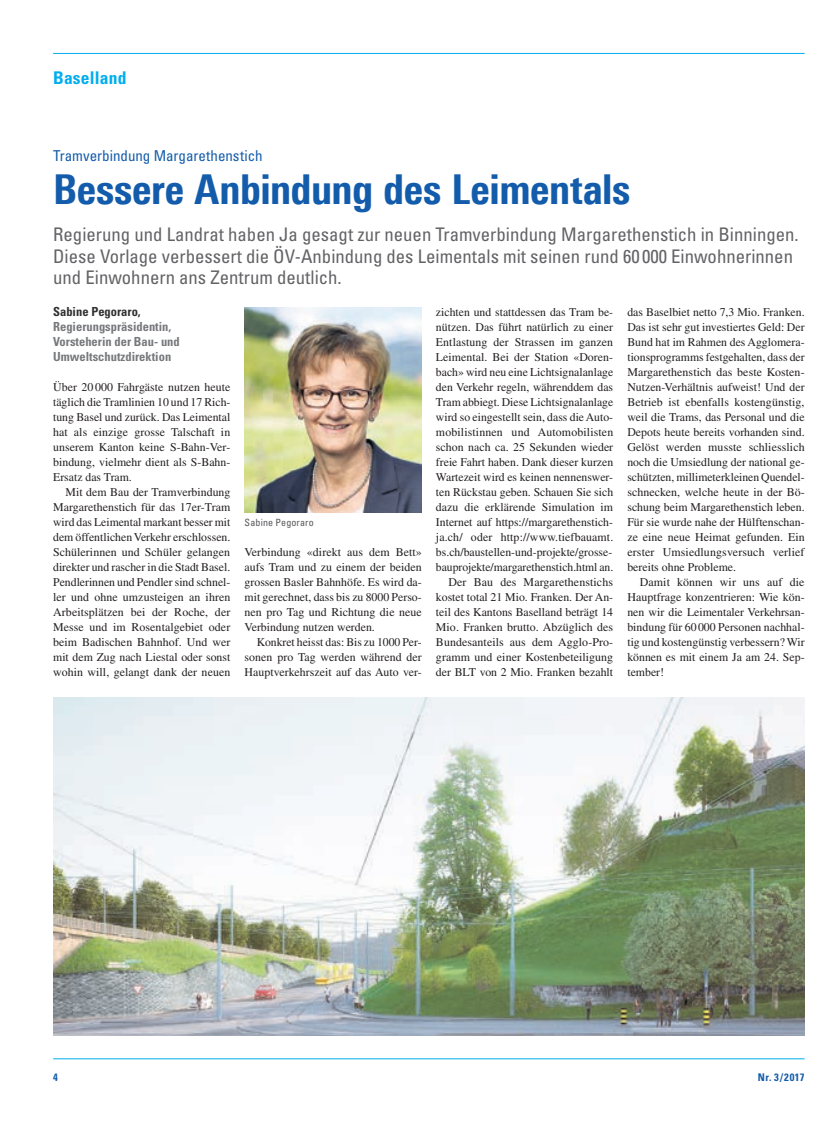
<style>
.page{position:relative;width:833px;height:1134px;background:#fff}
.page>*{position:absolute;margin:0;border:0;box-sizing:border-box;transform-origin:0 0}
.t1{font:800 41.25px "Linotype Univers 720 Cn";letter-spacing:-.01em;color:#135cab}
.t2{font:condensed 18.75px/21.9px "Univers LT Std";color:#636366}
.t3{font:700 condensed 17.5px "Univers LT Std";letter-spacing:.01em;color:#00aeef}
.t4{font:condensed 15px "Univers LT Std";color:#135cab}
.t5{font:700 condensed 12.5px/15px "Univers LT Std";color:#76787b}
.t6{font:700 condensed 12.5px "Univers LT Std";color:#312f30}
.t7{font:11.88px/15px "Times LT Std";color:#231f20;text-align:justify}
.t8{font:700 condensed 10.62px "Univers LT Std";letter-spacing:.05em;color:#135cab}
.t9{font:condensed 10px "Univers LT Std";letter-spacing:.015em;color:#57585a}
</style>
<div class="page">
<hr style="left:53px;top:53px;width:751px;height:1px;background:#00aeef">
<hr style="left:53px;top:1058px;width:751px;height:1px;background:#00aeef">
<img style="left:53px;top:697px;width:751px;height:339px">
<img style="left:244px;top:308px;width:178px;height:204px">
<h3 class="t3" style="left:53px;top:67px;width:75px">Baselland</h3>
<p class="t4" style="left:53px;top:147px;width:211px">Tramverbindung Margarethenstich</p>
<h1 class="t1" style="left:53px;top:164px;width:579px">Bessere Anbindung des Leimentals</h1>
<h2 class="t2" style="left:53px;top:223px;width:747px">Regierung und Landrat haben Ja gesagt zur neuen Tramverbindung Margarethenstich in Binningen.<br>Diese Vorlage verbessert die ÖV-Anbindung des Leimentals mit seinen rund 60 000 Einwohnerinnen und Einwohnern ans Zentrum deutlich.</h2>
<p class="t6" style="left:53px;top:303px;width:89px">Sabine Pegoraro,</p>
<p class="t5" style="left:53px;top:319px;width:128px">Regierungspräsidentin,<br>Vorsteherin der Bau- und<br>Umweltschutzdirektion</p>
<p class="t7" style="left:53px;top:379px;width:179px">Über 20 000 Fahrgäste nutzen heute täglich die Tramlinien 10 und 17 Rich&shy;tung Basel und zurück. Das Leimental hat als einzige grosse Talschaft in unserem Kanton keine S-Bahn-Ver&shy;bindung, vielmehr dient als S-Bahn-Ersatz das Tram.</p>
<p class="t7" style="left:53px;top:484px;width:179px;text-indent:12px">Mit dem Bau der Tramverbindung Margarethenstich für das 17er-Tram wird das Leimental markant besser mit dem öffentlichen Verkehr erschlossen.<br>Schülerinnen und Schüler gelangen direkter und rascher in die Stadt Basel.<br>Pendlerinnen und Pendler sind schnel&shy;ler und ohne umzusteigen an ihren Arbeitsplätzen bei der Roche, der Messe und im Rosentalgebiet oder beim Badischen Bahnhof. Und wer mit dem Zug nach Liestal oder sonst wohin will, gelangt dank der neuen</p>
<p class="t7" style="left:436px;top:304px;width:179px;text-align:right">zichten und stattdessen das Tram be&shy;nützen. Das führt natürlich zu einer Entlastung der Strassen im ganzen Leimental. Bei der Station «Doren&shy;bach» wird neu eine Lichtsignalanlage den Verkehr regeln, währenddem das Tram abbiegt. Diese Lichtsignalanlage wird so eingestellt sein, dass die Auto&shy;mobilistinnen und Automobilisten schon nach ca. 25 Sekunden wieder freie Fahrt haben. Dank dieser kurzen Wartezeit wird es keinen nennenswer&shy;ten Rückstau geben. Schauen Sie sich dazu die erklärende Simulation im Internet auf https://margarethenstich&shy;ja.ch/ oder http://www.tiefbauamt. bs.ch/baustellen-und-projekte/grosse&shy;bauprojekte/margarethenstich.html an.<br>Der Bau des Margarethenstichs kostet total 21 Mio. Franken. Der An&shy;teil des Kantons Baselland beträgt 14<br>Mio. Franken brutto. Abzüglich des Bundesanteils aus dem Agglo-Pro&shy;gramm und einer Kostenbeteiligung der BLT von 2 Mio. Franken bezahlt</p>
<p class="t7" style="left:627px;top:304px;width:179px">das Baselbiet netto 7,3 Mio. Franken.<br>Das ist sehr gut investiertes Geld: Der Bund hat im Rahmen des Agglomera&shy;tionsprogramms festgehalten, dass der Margarethenstich das beste Kosten-Nutzen-Verhältnis aufweist! Und der Betrieb ist ebenfalls kostengünstig, weil die Trams, das Personal und die Depots heute bereits vorhanden sind.<br>Gelöst werden musste schliesslich noch die Umsiedlung der national ge&shy;schützten, millimeterkleinen Quendel&shy;schnecken, welche heute in der Bö&shy;schung beim Margarethenstich leben.<br>Für sie wurde nahe der Hülftenschan&shy;ze eine neue Heimat gefunden. Ein erster Umsiedlungsversuch verlief bereits ohne Probleme.</p>
<p class="t9" style="left:244px;top:516px;width:71px">Sabine Pegoraro</p>
<p class="t7" style="left:244px;top:544px;width:179px">Verbindung «direkt aus dem Bett» aufs Tram und zu einem der beiden grossen Basler Bahnhöfe. Es wird da&shy;mit gerechnet, dass bis zu 8000 Perso&shy;nen pro Tag und Richtung die neue Verbindung nutzen werden.</p>
<p class="t7" style="left:244px;top:634px;width:179px;text-indent:12px">Konkret heisst das: Bis zu 1000 Per&shy;sonen pro Tag werden während der Hauptverkehrszeit auf das Auto ver-</p>
<p class="t7" style="left:627px;top:574px;width:179px;text-indent:12px">Damit können wir uns auf die Hauptfrage konzentrieren: Wie kön&shy;nen wir die Leimentaler Verkehrsan&shy;bindung für 60000 Personen nachhal&shy;tig und kostengünstig verbessern? Wir können es mit einem Ja am 24. Sep&shy;tember!</p>
<p class="t8" style="left:53px;top:1070px;width:6px">4</p>
<p class="t8" style="left:758px;top:1070px;width:48px">Nr. 3/2017</p>
</div>
